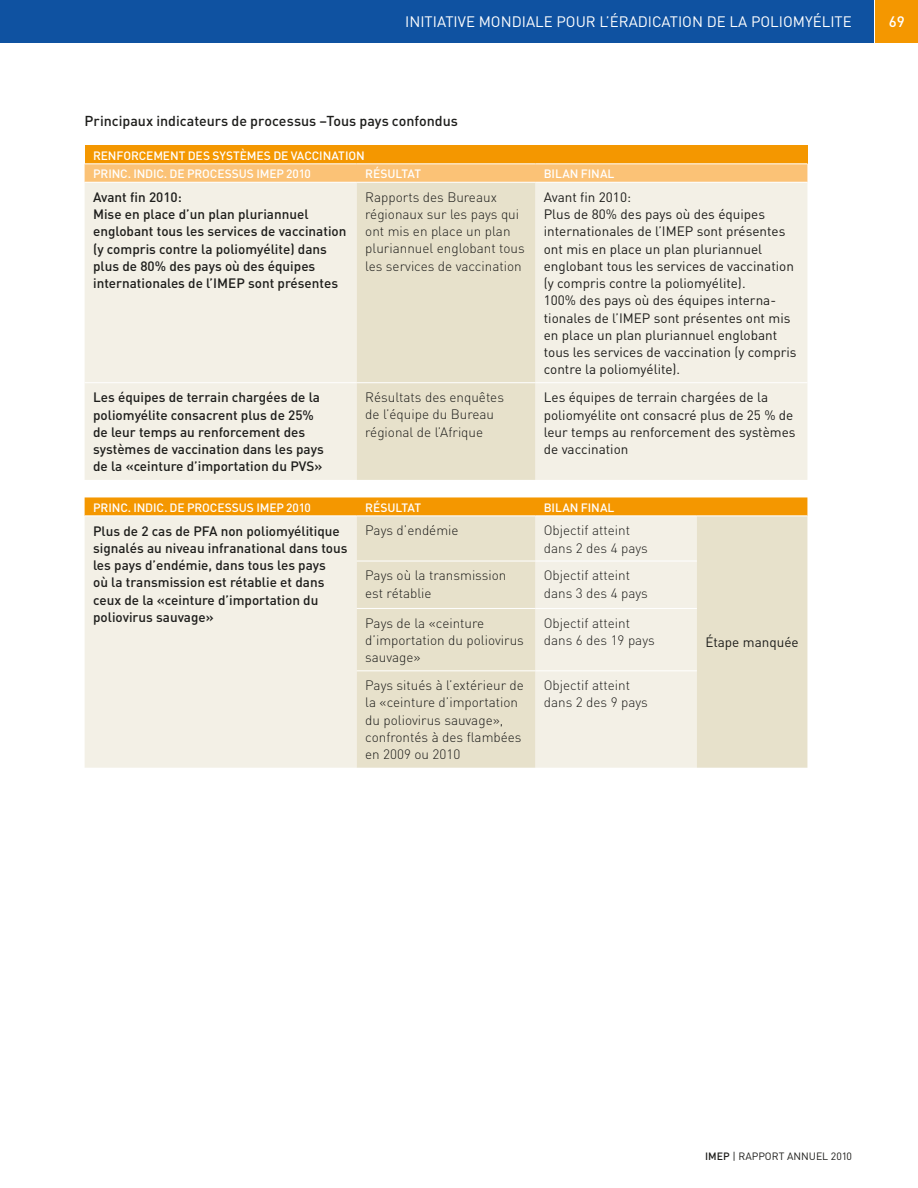
<style>
.page{position:relative;width:918px;height:1188px;background:#fff}
.page>*{position:absolute;margin:0;border:0;box-sizing:border-box;transform-origin:0 0}
.t1{font:15px "DIN";color:#fff}
.t2{font:500 15px "DIN";color:#fff}
.t3{font:500 14.25px "DIN";color:#1d1d1b}
.t4{font:500 13.5px/17.2px "DIN";color:#1d1d1b}
.t5{font:300 13.5px/17.2px "DIN";color:#1d1d1b}
.t6{font:13.5px/17.2px "DIN";color:#1d1d1b}
.t7{font:500 12px "DIN";letter-spacing:-.005em;color:#fff}
.t8{font:10.5px "DIN";color:#1d1d1b}
.s1{font-weight:500}
</style>
<div class="page">
<div style="left:0;top:0;width:873px;height:42px;background:#0f52a1"></div>
<div style="left:875px;top:0;width:43px;height:42px;background:#f49700"></div>
<svg style="left:85px;top:497px;width:722px;height:19px;background:#f49d0f"></svg>
<div style="left:85px;top:517px;width:272px;height:251px;background:#f3f0e6"></div>
<svg style="left:357px;top:517px;width:450px;height:251px;background:#ebe6d4"></svg>
<hr style="left:357px;top:561px;width:178px;height:1px;background:#fff">
<hr style="left:535px;top:561px;width:162px;height:1px;background:#fff">
<hr style="left:357px;top:608px;width:178px;height:1px;background:#fff">
<hr style="left:535px;top:608px;width:162px;height:1px;background:#fff">
<hr style="left:357px;top:670px;width:178px;height:1px;background:#fff">
<hr style="left:535px;top:670px;width:162px;height:1px;background:#fff">
<div style="left:85px;top:145px;width:722px;height:19px;background:#f49700"></div>
<svg style="left:85px;top:164px;width:722px;height:18px;background:#fbc37a"></svg>
<div style="left:85px;top:183px;width:722px;height:297px;background:#f3f0e6"></div>
<div style="left:357px;top:183px;width:178px;height:297px;background:#e7e1cb"></div>
<hr style="left:85px;top:163px;width:272px;height:1px;background:#fff">
<hr style="left:357px;top:163px;width:178px;height:1px;background:#fff">
<hr style="left:535px;top:163px;width:272px;height:1px;background:#fff">
<hr style="left:85px;top:382px;width:272px;height:1px;background:#fff">
<hr style="left:357px;top:382px;width:178px;height:1px;background:#fff">
<hr style="left:535px;top:382px;width:272px;height:1px;background:#fff">
<p class="t1" style="left:405px;top:12px;width:448px">initiative mondiale pour l’éradication de la poliomyélite</p>
<p class="t2" style="left:889px;top:12px;width:17px">69</p>
<p class="t3" style="left:85px;top:112px;width:375px">Principaux indicateurs de processus –Tous pays confondus</p>
<p class="t7" style="left:93px;top:148px;width:24px">Renforc</p>
<p class="t7" style="left:146px;top:148px;width:74px">ement des syst</p>
<p class="t7" style="left:240px;top:148px;width:59px">èmes de vacc</p>
<p class="t7" style="left:319px;top:148px;width:12px">inat</p>
<p class="t7" style="left:345px;top:148px;width:12px">ion</p>
<p class="t7" style="left:93px;top:166px;width:110px">Princ. indic. de proc</p>
<p class="t7" style="left:217px;top:166px;width:16px">essus</p>
<p class="t7" style="left:256px;top:166px;width:8px">IMEP</p>
<p class="t7" style="left:286px;top:166px;width:26px">2010</p>
<p class="t7" style="left:365px;top:166px;width:16px">Résultat</p>
<p class="t7" style="left:544px;top:166px;width:20px">Bilan</p>
<p class="t7" style="left:581px;top:166px;width:19px">final</p>
<p class="t4" style="left:93px;top:188px;width:255px">Avant fin 2010:<br>M ise en place d’un plan pluriannuel englobant tous les services de vaccination (y compris contre la poliomyélite) dans plus de 80% des pays où des équipes internationales de l’IMEP</p>
<p class="t5" style="left:365px;top:188px;width:161px">Rapports des Bureaux régionaux sur les pays qui ont mis en place un plan pluriannuel englobant tous les services de vaccination</p>
<p class="t6" style="left:544px;top:188px;width:223px">Avant fin 2010:<br>Plus de 80% des pays où des équipes internationales de l’IMEP</p>
<p class="t6" style="left:544px;top:223px;width:252px;text-indent:153px">sont présentes ont mis en place un plan pluriannuel englobant tous les services de vaccination (y compris contre la poliomyélite).<br>100% des pays où des équipes interna&shy;tionales de l’IMEP</p>
<p class="t4" style="left:248px;top:274px;width:91px">sont présentes</p>
<p class="t6" style="left:544px;top:309px;width:254px;text-indent:110px">sont présentes ont mis en place un plan pluriannuel englobant tous les services de vaccination (y compris contre la poliomyélite).</p>
<p class="t4" style="left:93px;top:388px;width:232px">Les équipes de terrain chargées de la poliomyélite consacrent plus de 25% de leur temps au renforcement des systèmes de vaccination dans les pays de la «ceinture d’importation du PVS»</p>
<p class="t5" style="left:365px;top:389px;width:140px">Résultats des enquêtes de l’équipe du Bureau régional de l’Afrique</p>
<p class="t6" style="left:544px;top:389px;width:253px">Les équipes de terrain chargées de la poliomyélite ont consacré plus de 25 % de leur temps au renforcement des systèmes de vaccination</p>
<p class="t7" style="left:93px;top:500px;width:110px">Princ. indic. de proc</p>
<p class="t7" style="left:217px;top:500px;width:16px">essus</p>
<p class="t7" style="left:256px;top:500px;width:8px">IMEP</p>
<p class="t7" style="left:286px;top:500px;width:26px">2010</p>
<p class="t7" style="left:365px;top:500px;width:16px">Résultat</p>
<p class="t7" style="left:544px;top:500px;width:20px">Bilan</p>
<p class="t7" style="left:581px;top:500px;width:19px">final</p>
<p class="t4" style="left:93px;top:522px;width:256px">Plus de 2 cas de PFA non poliomyélitique signalés au niveau infranational dans tous les pays d’endémie, dans tous les pays<br>où la transmission est rétablie et dans ceux de la «ceinture d’importation du poliovirus sauvage»</p>
<p class="t5" style="left:365px;top:522px;width:95px">Pays d’endémie</p>
<p class="t5" style="left:544px;top:522px;width:106px">Objectif atteint dans 2 des 4 pays</p>
<p class="t5" style="left:365px;top:567px;width:143px">Pays où la transmission est rétablie</p>
<p class="t5" style="left:544px;top:567px;width:106px">Objectif atteint dans 3 des 4 pays</p>
<p class="t5" style="left:365px;top:614px;width:160px">Pays de la «ceinture d’importation du poliovirus sauvage»</p>
<p class="t5" style="left:544px;top:614px;width:113px">Objectif atteint dans 6 des 19 pays</p>
<p class="t5" style="left:365px;top:677px;width:160px">Pays situés à l’extérieur de la «ceinture d’importation du poliovirus sauvage», confrontés à des flambées en 2009 ou 2010</p>
<p class="t5" style="left:544px;top:677px;width:106px">Objectif atteint dans 2 des 9 pays</p>
<p class="t6" style="left:705px;top:634px;width:95px">Étape manquée</p>
<p class="t8" style="left:705px;top:1150px;width:148px"><span class="s1">imep</span> | rapport annuel 2010</p>
</div>
